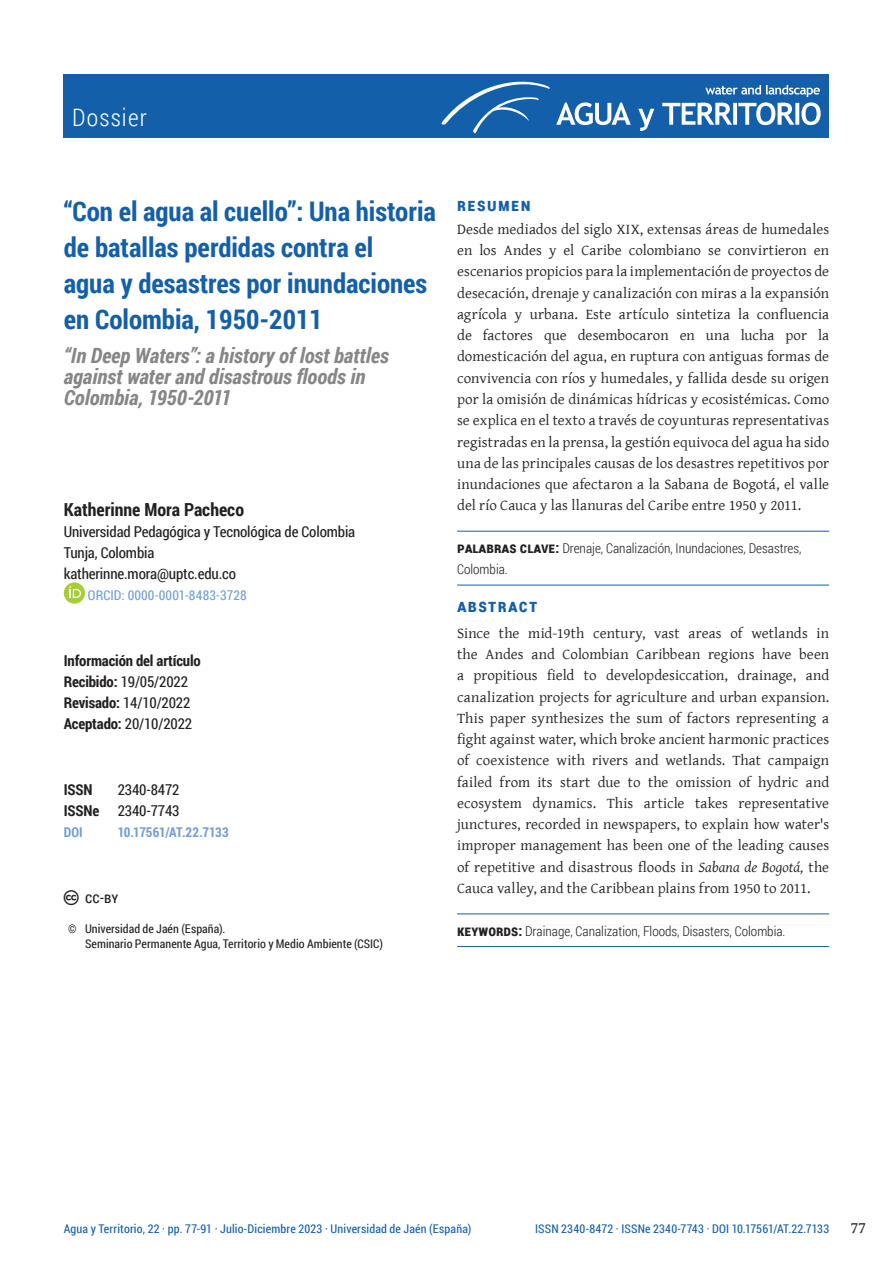
<style>
.page{position:relative;width:893px;height:1263px;background:#fff}
.page>*{position:absolute;margin:0;border:0;box-sizing:border-box;transform-origin:0 0}
.Article_-_Title_ES{font:700 27px/36px "Roboto Condensed";color:#135fa9}
.t1{font:300 24px "Roboto Condensed";letter-spacing:.05em;color:#fff}
.Article_-_Title_EN{font:italic 700 21px/21px "Roboto Condensed";color:#878586}
.Article_-_Author{font:700 18px "Roboto Condensed";color:#231f20}
.Article-_Copyright{font:700 18px "Roboto Condensed";letter-spacing:.075em;color:#135fa9}
.t2{font:16.5px "Gentium Book Basic";color:#231f20}
.Abstract_-_paragraf{font:15px/21.3px "Gentium Basic";letter-spacing:.005em;color:#231f20;text-align:justify}
.Article_-_Info{font:15px "Roboto Condensed";letter-spacing:-.01em;color:#231f20}
.Article_-_Info-2{font:700 15px "Roboto Condensed";letter-spacing:-.01em;color:#231f20}
.Article-_Copyright-2{font:15px "Roboto Condensed";color:#231f20}
.Keywords{font:300 13.5px/21.3px "Roboto Condensed";color:#231f20}
.Author_ORCID{font:13.5px "Roboto Condensed";letter-spacing:.01em;color:#729fcf}
.Author_ORCID-2{font:700 13.5px "Roboto Condensed";letter-spacing:-.005em;color:#729fcf}
.t3{font:12px "Roboto Condensed";letter-spacing:.015em;color:#135fa9}
.Article-_Copyright-3{font:12px "Roboto Condensed";letter-spacing:.005em;color:#231f20}
.s1{font-weight:700}
.s2{font-weight:700;font-size:15px}
.s3{font-style:italic}
</style>
<div class="page">
<div style="left:64px;top:74px;width:765px;height:64px;background:#135fa9"></div>
<svg style="left:441px;top:81px;width:109px;height:52px"></svg>
<svg style="left:556px;top:85px;width:265px;height:46px"></svg>
<div style="left:64px;top:582px;width:21px;height:22px;background:#a6ce39;border-radius:50%"></div>
<svg style="left:69px;top:586px;width:12px;height:12px"></svg>
<hr style="left:457px;top:531px;width:372px;height:1px;background:#135fa9">
<hr style="left:457px;top:585px;width:372px;height:1px;background:#135fa9">
<hr style="left:457px;top:913px;width:372px;height:1px;background:#135fa9">
<hr style="left:457px;top:946px;width:372px;height:1px;background:#135fa9">
<h2 class="t1" style="left:72px;top:101px;width:76px">Dossier</h2>
<p class="Article_-_Title_ES" style="left:64px;top:192px;width:374px">“Con el agua al cuello”: Una historia de batallas perdidas contra el<br>agua y desastres por inundaciones en Colombia, 1950-2011</p>
<p class="Article_-_Title_EN" style="left:64px;top:344px;width:327px">“In Deep Waters”: a history of lost battles against water and disastrous floods in<br>Colombia, 1950-2011</p>
<p class="Article_-_Author" style="left:64px;top:496px;width:182px">Katherinne Mora Pacheco</p>
<p class="Article_-_Info" style="left:64px;top:521px;width:293px">Universidad Pedagógica y Tecnológica de Colombia</p>
<p class="Article_-_Info" style="left:64px;top:542px;width:92px">Tunja, Colombia</p>
<p class="Article_-_Info" style="left:64px;top:563px;width:174px">katherinne.mora@uptc.edu.co</p>
<p class="Author_ORCID" style="left:88px;top:585px;width:160px">ORCID: 0000-0001-8483-3728</p>
<p class="Article_-_Info-2" style="left:64px;top:650px;width:139px">Información del artículo</p>
<p class="Article_-_Info" style="left:64px;top:671px;width:126px"><span class="s1">Recibido:</span> 19/05/2022</p>
<p class="Article_-_Info" style="left:64px;top:692px;width:128px"><span class="s1">Revisado:</span> 14/10/2022</p>
<p class="Article_-_Info" style="left:64px;top:713px;width:130px"><span class="s1">Aceptado:</span> 20/10/2022</p>
<p class="Article_-_Info-2" style="left:64px;top:779px;width:30px">ISSN</p>
<p class="Article_-_Info" style="left:118px;top:779px;width:63px">2340-8472</p>
<p class="Article_-_Info" style="left:64px;top:800px;width:117px"><span class="s1">ISSNe</span> 2340-7743</p>
<p class="Author_ORCID-2" style="left:64px;top:822px;width:21px">DOI</p>
<p class="Author_ORCID-2" style="left:118px;top:822px;width:113px">10.17561/AT.22.7133</p>
<p class="Article-_Copyright-2" style="left:85px;top:887px;width:35px">CC-BY</p>
<p class="Article-_Copyright-3" style="left:68px;top:920px;width:159px">© Universidad de Jaén (España).</p>
<p class="Article-_Copyright-3" style="left:85px;top:935px;width:299px">Seminario Permanente Agua, Territorio y Medio Ambiente (CSIC)</p>
<p class="Article-_Copyright" style="left:457px;top:192px;width:75px">Resumen</p>
<p class="Abstract_-_paragraf" style="left:457px;top:218px;width:374px">Desde mediados del siglo XIX, extensas áreas de humedales en los Andes y el Caribe colombiano se convirtieron en escenarios propicios para la implementación de proyectos de desecación, drenaje y canalización con miras a la expansión agrícola y urbana. Este artículo sintetiza la confluencia de factores que desembocaron en una lucha por la domesticación del agua, en ruptura con antiguas formas de convivencia con ríos y humedales, y fallida desde su origen por la omisión de dinámicas hídricas y ecosistémicas. Como se explica en el texto a través de coyunturas representativas registradas en la prensa, la gestión equivoca del agua ha sido una de las principales causas de los desastres repetitivos por inundaciones que afectaron a la Sabana de Bogotá, el valle del río Cauca y las llanuras del Caribe entre 1950 y 2011.</p>
<p class="Keywords" style="left:457px;top:537px;width:346px"><span class="s2">Palabras clave:</span> Drenaje, Canalización, Inundaciones, Desastres,<br>Colombia.</p>
<p class="Article-_Copyright" style="left:457px;top:593px;width:82px">Abstract</p>
<p class="Abstract_-_paragraf" style="left:457px;top:622px;width:374px">Since the mid-19th century, vast areas of wetlands in the Andes and Colombian Caribbean regions have been a propitious field to developdesiccation, drainage, and canalization projects for agriculture and urban expansion.<br>This paper synthesizes the sum of factors representing a fight against water, which broke ancient harmonic practices of coexistence with rivers and wetlands. That campaign failed from its start due to the omission of hydric and ecosystem dynamics. This article takes representative junctures, recorded in newspapers, to explain how water's improper management has been one of the leading causes of repetitive and disastrous floods in <span class="s3">Sabana de Bogotá,</span> the Cauca valley, and the Caribbean plains from 1950 to 2011.</p>
<p class="Keywords" style="left:457px;top:920px;width:330px"><span class="s2">Keywords:</span> Drainage, Canalization, Floods, Disasters, Colombia.</p>
<p class="t3" style="left:64px;top:1220px;width:409px">Agua y Territorio, 22 · pp. 77-91 · Julio-Diciembre 2023 · Universidad de Jaén (España)</p>
<p class="t3" style="left:535px;top:1220px;width:296px">ISSN 2340-8472 · ISSNe 2340-7743 · DOI 10.17561/AT.22.7133</p>
<p class="t2" style="left:850px;top:1215px;width:17px">77</p>
</div>
